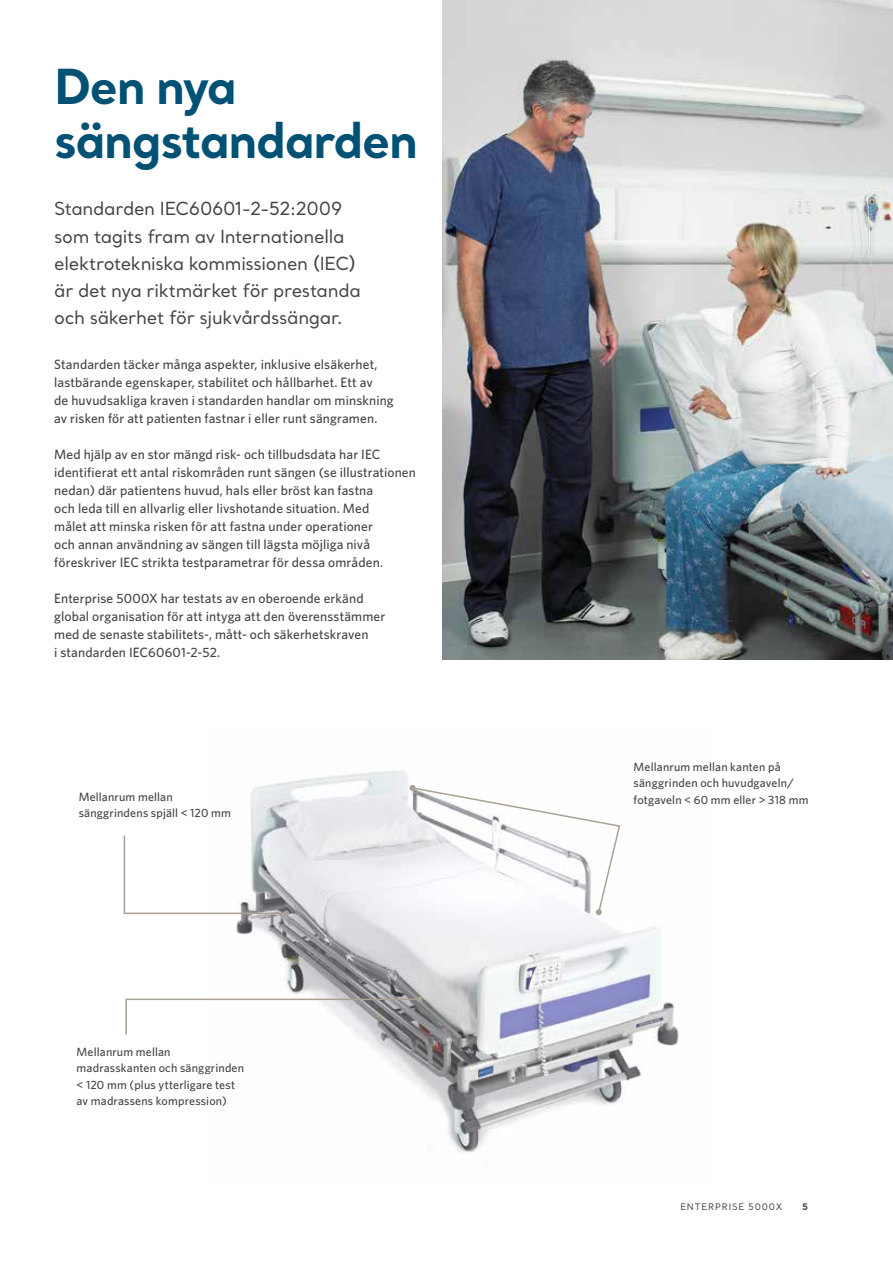
<style>
.page{position:relative;width:893px;height:1263px;background:#fff}
.page>*{position:absolute;margin:0;border:0;box-sizing:border-box;transform-origin:0 0}
.t1{font:700 48px/54px "Santral";letter-spacing:-.03em;color:#015174}
.t2{font:18px/27px "Santral";letter-spacing:-.02em;color:#434342}
.t3{font:500 13.5px/18px "Whitney";letter-spacing:.01em;color:#434342}
.t4{font:500 12px/16.5px "Whitney";letter-spacing:.015em;color:#434342}
.t5{font:9px "Santral";letter-spacing:.09em;color:#434342}
.t6{font:700 9px "Santral";color:#434342}
</style>
<div class="page">
<img style="left:236px;top:770px;width:443px;height:382px">
<img style="left:442px;top:0;width:451px;height:659px">
<svg style="left:123px;top:834px;width:166px;height:82px"></svg>
<svg style="left:125px;top:996px;width:297px;height:40px"></svg>
<svg style="left:410px;top:785px;width:211px;height:130px"></svg>
<h1 class="t1" style="left:54px;top:58px;width:365px">Den nya sängstandarden</h1>
<h2 class="t2" style="left:54px;top:195px;width:308px">Standarden IEC60601-2-52:2009 som tagits fram av Internationella elektrotekniska kommissionen (IEC) är det nya riktmärket för prestanda och säkerhet för sjukvårdssängar.</h2>
<p class="t3" style="left:54px;top:355px;width:341px">Standarden täcker många aspekter, inklusive elsäkerhet, lastbärande egenskaper, stabilitet och hållbarhet. Ett av<br>de huvudsakliga kraven i standarden handlar om minskning av risken för att patienten fastnar i eller runt sängramen.</p>
<p class="t3" style="left:54px;top:445px;width:363px">Med hjälp av en stor mängd risk- och tillbudsdata har IEC identifierat ett antal riskområden runt sängen (se illustrationen nedan) där patientens huvud, hals eller bröst kan fastna<br>och leda till en allvarlig eller livshotande situation. Med<br>målet att minska risken för att fastna under operationer<br>och annan användning av sängen till lägsta möjliga nivå föreskriver IEC strikta testparametrar för dessa områden.</p>
<p class="t3" style="left:54px;top:589px;width:333px">Enterprise 5000X har testats av en oberoende erkänd global organisation för att intyga att den överensstämmer med de senaste stabilitets-, mått- och säkerhetskraven<br>i standarden IEC60601-2-52.</p>
<p class="t4" style="left:79px;top:788px;width:154px">Mellanrum mellan sänggrindens spjäll &lt; 120 mm</p>
<p class="t4" style="left:77px;top:1043px;width:169px">Mellanrum mellan madrasskanten och sänggrinden &lt; 120 mm (plus ytterligare test av madrassens kompression)</p>
<p class="t4" style="left:634px;top:758px;width:176px">Mellanrum mellan kanten på sänggrinden och huvudgaveln/ fotgaveln &lt; 60 mm eller &gt; 318 mm</p>
<p class="t5" style="left:680px;top:1201px;width:103px">ENTERPRISE 5000X</p>
<p class="t6" style="left:802px;top:1200px;width:7px">5</p>
</div>
